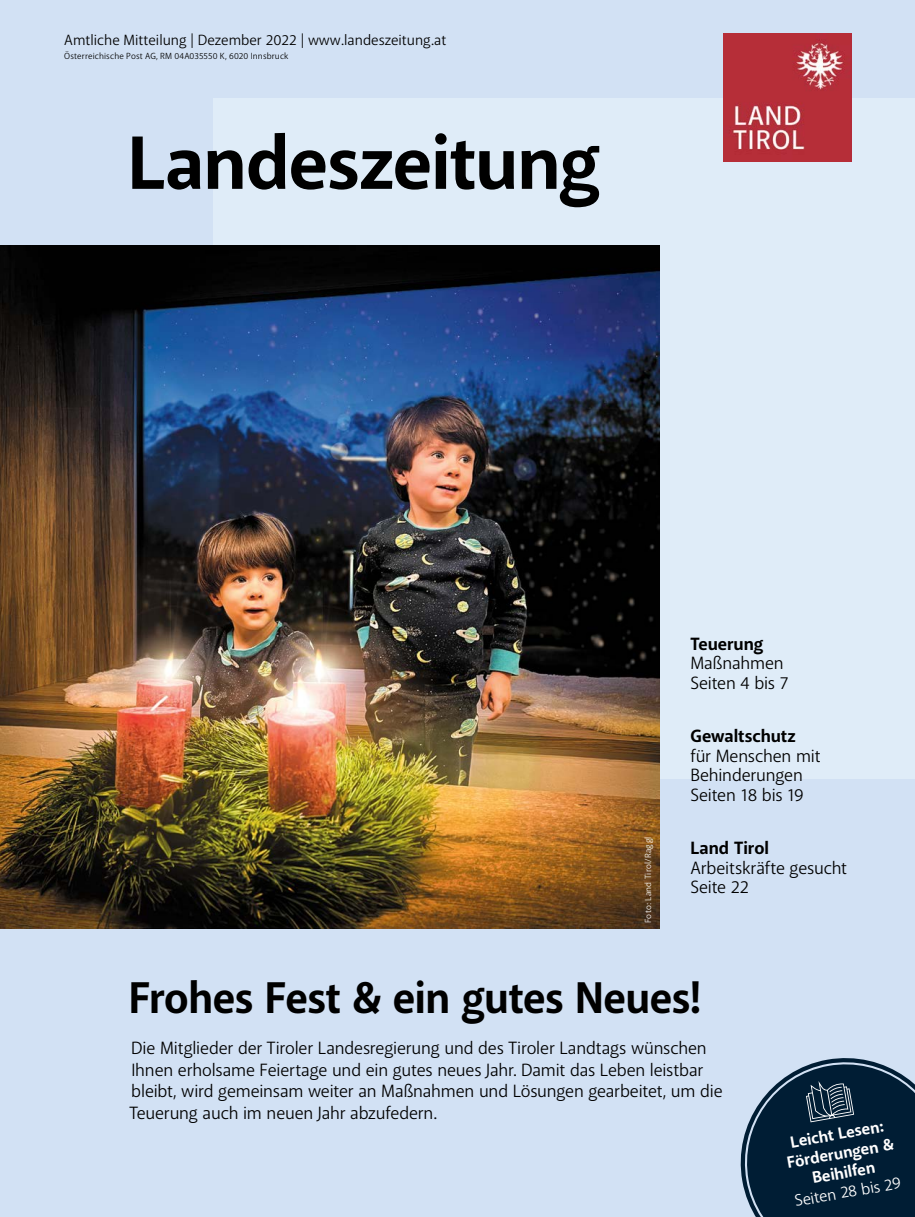
<style>
.page{position:relative;width:915px;height:1217px;background:#fff}
.page>*{position:absolute;margin:0;border:0;box-sizing:border-box;transform-origin:0 0}
.TITEL{font:700 76.5px "Akagi Pro";letter-spacing:-.015em;color:#000}
.COVER_HL2{font:700 45px "Akagi Pro";letter-spacing:-.015em;color:#000}
.COVER_SUBTEXT{font:18px/21.6px "Akagi Pro";letter-spacing:-.01em;color:#000}
.COVER_TEASER{font:18px/19.5px "Akagi Pro";letter-spacing:-.01em;color:#000}
.COVER_TEASER-2{font:700 16.5px/19.5px "Akagi Pro";color:#fff;text-align:center}
.POSTVERMERK{font:15px "Akagi Pro";color:#000}
.POSTVERMERK-2{font:9px "Akagi Pro";letter-spacing:.015em;color:#000}
.BU_s{font:9px "Akagi Pro";letter-spacing:.025em;color:#fff}
.s1{font-weight:700}
.s2{font-weight:400}
</style>
<div class="page">
<div style="left:0;top:0;width:914px;height:1216px;background:#d2e1f4"></div>
<div style="left:213px;top:98px;width:701px;height:680px;background:#dfecf8"></div>
<img style="left:723px;top:33px;width:127px;height:128px">
<svg style="left:740px;top:1058px;width:174px;height:158px;background:#243f55"></svg>
<img style="left:0;top:246px;width:659px;height:682px">
<p class="POSTVERMERK" style="left:64px;top:30px;width:383px">Amtliche Mitteilung | Dezember 2022 | www.landeszeitung.at</p>
<p class="POSTVERMERK-2" style="left:64px;top:51px;width:226px">Österreichische Post AG, RM 04A035550 K, 6020 Innsbruck</p>
<h1 class="TITEL" style="left:127px;top:116px;width:474px">Landeszeitung</h1>
<p class="BU_s" style="left:642px;top:922px;width:88px;rotate:-90deg">Foto: Land Tirol/Raggl</p>
<p class="BU_s" style="left:643px;top:901px;width:51px;rotate:-90deg">Adobe Stock</p>
<p class="COVER_TEASER" style="left:690px;top:633px;width:99px"><span class="s1">Teuerung<br></span>Maßnahmen<br>Seiten 4 bis 7</p>
<p class="COVER_TEASER" style="left:690px;top:726px;width:132px"><span class="s1">Gewaltschutz </span>für Menschen mit<br>Behinderungen<br>Seiten 18 bis 19</p>
<p class="COVER_TEASER" style="left:690px;top:838px;width:158px"><span class="s1">Land Tirol<br></span>Arbeitskräfte gesucht<br>Seite 22</p>
<h2 class="COVER_HL2" style="left:129px;top:969px;width:574px">Frohes Fest &amp; ein gutes Neues!</h2>
<h3 class="COVER_SUBTEXT" style="left:129px;top:1037px;width:594px">Die Mitglieder der Tiroler Landesregierung und des Tiroler Landtags wünschen Ihnen erholsame Feiertage und ein gutes neues Jahr. Damit das Leben leistbar bleibt, wird gemeinsam weiter an Maßnahmen und Lösungen gearbeitet, um die Teuerung auch im neuen Jahr abzufedern.</h3>
<p class="COVER_TEASER-2" style="left:782px;top:1133px;width:110px;rotate:-10deg">Leicht Lesen:<br>Förderungen &amp;<br>Beihilfen<br><span class="s2">Seiten 28 bis 29</span></p>
</div>
